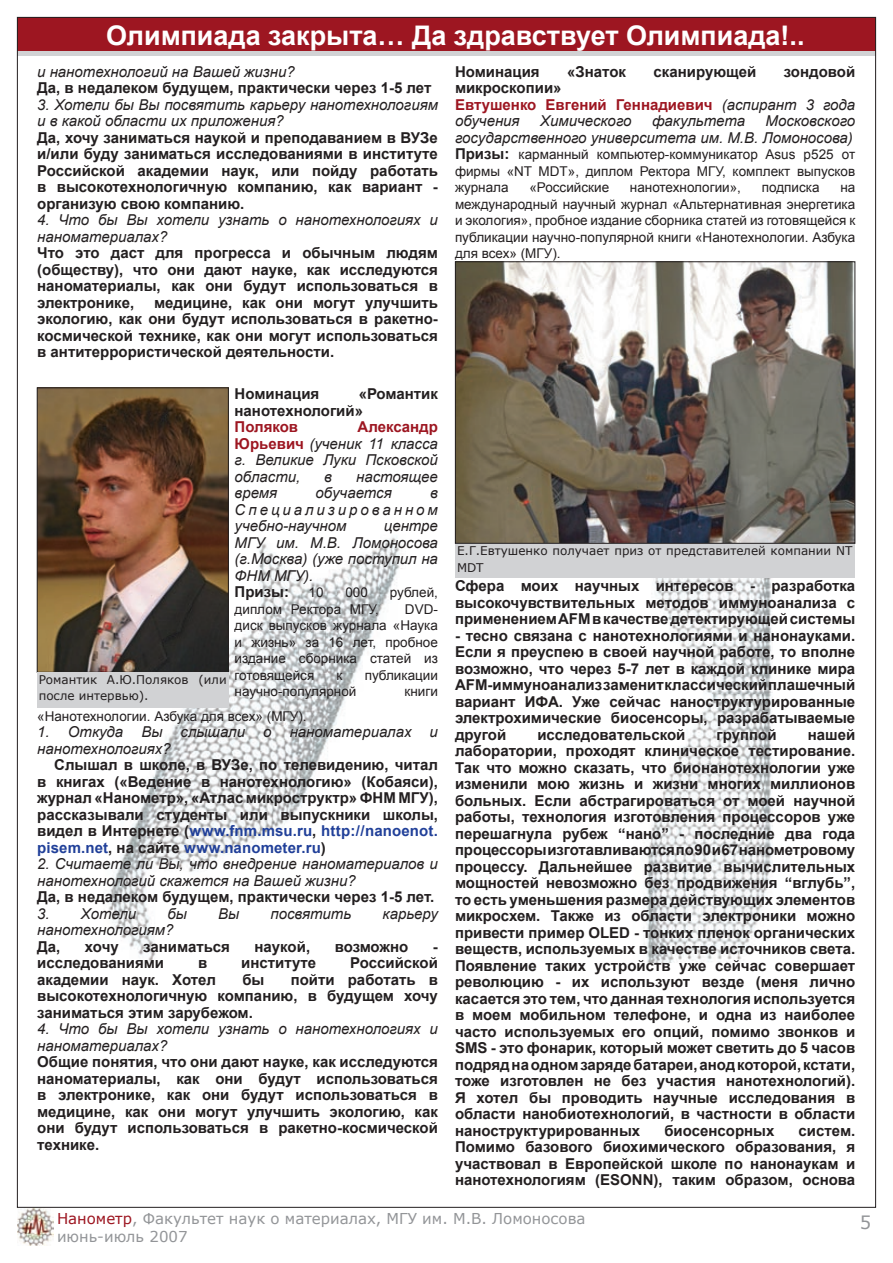
<style>
.page{position:relative;width:893px;height:1263px;background:#fff}
.page>*{position:absolute;margin:0;border:0;box-sizing:border-box;transform-origin:0 0}
.t1{font:700 27px "Arial";color:#fff}
.t2{font:18px "Verdana";color:#939598}
.t3{font:700 15px/16.5px "Arial";color:#231f20;text-align:justify}
.t4{font:italic 15px/16.5px "Arial";color:#231f20}
.t5{font:700 15px/16.5px "Arial";color:#9d1621}
.t6{font:15px/18px "Verdana";color:#939598}
.t7{font:13.5px/16.5px "Arial";color:#231f20;text-align:justify}
.t8{font:12px/16.5px "Verdana";color:#231f20}
.s1{font-weight:700;font-style:normal;color:#9d1621}
.s2{color:#214099}
.s3{color:#231f20}
.s4{font-weight:400;font-style:italic;color:#231f20}
.s5{font-weight:700;font-size:15px}
.s6{color:#9d1621}
</style>
<div class="page">
<img style="left:644px;top:578px;width:129px;height:384px">
<img style="left:108px;top:536px;width:294px;height:426px">
<img style="left:39px;top:389px;width:188px;height:282px">
<div style="left:37px;top:387px;width:192px;height:286px;border:1px solid #231f20"></div>
<div style="left:37px;top:672px;width:192px;height:36px;background:#d1d2d4"></div>
<div style="left:456px;top:544px;width:399px;height:34px;background:#d1d2d4"></div>
<img style="left:457px;top:263px;width:396px;height:279px">
<div style="left:455px;top:261px;width:400px;height:283px;border:1px solid #231f20"></div>
<img style="left:17px;top:1208px;width:37px;height:37px">
<div style="left:17px;top:17px;width:859px;height:34px;background:#9d1621"></div>
<hr style="left:17px;top:51px;width:859px;height:4px;background:#d1d2d4">
<h1 class="t1" style="left:106px;top:17px;width:700px">Олимпиада закрыта… Да здравствует Олимпиада!..</h1>
<p class="t4" style="left:37px;top:63px;width:259px">и нанотехнологий на Вашей жизни?</p>
<p class="t3" style="left:37px;top:80px;width:396px">Да, в недалеком будущем, практически через 1-5 лет</p>
<p class="t4" style="left:37px;top:96px;width:402px">3. Хотели бы Вы посвятить карьеру нанотехнологиям и в какой области их приложения?</p>
<p class="t3" style="left:37px;top:130px;width:402px">Да, хочу заниматься наукой и преподаванием в ВУЗе и/или буду заниматься исследованиями в институте Российской академии наук, или пойду работать в высокотехнологичную компанию, как вариант - организую свою компанию.</p>
<p class="t4" style="left:37px;top:212px;width:402px">4. Что бы Вы хотели узнать о нанотехнологиях и наноматериалах?</p>
<p class="t3" style="left:37px;top:245px;width:402px">Что это даст для прогресса и обычным людям (обществу), что они дают науке, как исследуются наноматериалы, как они будут использоваться в электронике,</p>
<p class="t3" style="left:37px;top:295px;width:402px;text-indent:117px">медицине, как они могут улучшить экологию, как они будут использоваться в ракетно&shy;космической технике, как они могут использоваться в антитеррористической деятельности.</p>
<p class="t3" style="left:235px;top:386px;width:205px;text-indent:124px">«Романтик нанотехнологий»</p>
<p class="t5" style="left:235px;top:419px;width:65px">Поляков</p>
<p class="t3" style="left:235px;top:386px;width:86px">Номинация</p>
<p class="t4" style="left:235px;top:419px;width:205px;text-align:justify;text-indent:123px"><span class="s1">Александр Юрьевич</span> (ученик 11 класса г. Великие Луки Псковской области,</p>
<p class="t4" style="left:324px;top:468px;width:9px">в</p>
<p class="t4" style="left:356px;top:468px;width:83px">настоящее</p>
<p class="t4" style="left:235px;top:485px;width:44px">время</p>
<p class="t4" style="left:316px;top:485px;width:78px">обучается</p>
<p class="t4" style="left:235px;top:485px;width:205px;text-align:justify;text-indent:196px">в Специализированном учебно-научном</p>
<p class="t4" style="left:235px;top:518px;width:205px;text-align:justify;text-indent:149px">центре МГУ им. М.В. Ломоносова (г.Москва) (уже поступил на ФНМ МГУ).</p>
<p class="t3" style="left:235px;top:584px;width:56px">Призы:</p>
<p class="t7" style="left:308px;top:584px;width:17px">10</p>
<p class="t7" style="left:345px;top:584px;width:24px">000</p>
<p class="t7" style="left:390px;top:584px;width:50px">рублей,</p>
<p class="t7" style="left:235px;top:601px;width:146px">диплом Ректора МГУ,</p>
<p class="t7" style="left:235px;top:601px;width:205px;text-indent:170px">DVD&shy;диск выпусков журнала «Наука и жизнь» за 16 лет, пробное издание сборника статей из готовящейся</p>
<p class="t7" style="left:337px;top:667px;width:7px">к</p>
<p class="t7" style="left:365px;top:667px;width:75px">публикации</p>
<p class="t7" style="left:235px;top:683px;width:123px">научно-популярной</p>
<p class="t7" style="left:405px;top:683px;width:35px">книги</p>
<p class="t7" style="left:37px;top:708px;width:271px">«Нанотехнологии. Азбука для всех» (МГУ).</p>
<p class="t4" style="left:37px;top:724px;width:402px">1. Откуда Вы слышали о наноматериалах и нанотехнологиях?</p>
<p class="t3" style="left:37px;top:757px;width:402px;text-indent:17px">Слышал в школе, в ВУЗе, по телевидению, читал в книгах («Ведение в нанотехнологию» (Кобаяси), журнал «Нанометр», «Атлас микроструктр» ФНМ МГУ), рассказывали студенты или выпускники школы, видел в Интернете (<span class="s2">www.fnm.msu.ru</span>, <span class="s2">http://nanoenot. pisem.net</span>, на сайте <span class="s2">www.nanometer.ru</span>)</p>
<p class="t4" style="left:37px;top:856px;width:402px">2. Считаете ли Вы, что внедрение наноматериалов и нанотехнологий скажется на Вашей жизни?</p>
<p class="t3" style="left:37px;top:889px;width:398px">Да, в недалеком будущем, практически через 1-5 лет.</p>
<p class="t4" style="left:37px;top:905px;width:100px">3. Хотели</p>
<p class="t4" style="left:167px;top:905px;width:21px">бы</p>
<p class="t4" style="left:218px;top:905px;width:23px">Вы</p>
<p class="t4" style="left:270px;top:905px;width:82px">посвятить</p>
<p class="t4" style="left:383px;top:905px;width:57px">карьеру</p>
<p class="t4" style="left:37px;top:922px;width:138px">нанотехнологиям?</p>
<p class="t3" style="left:37px;top:939px;width:25px">Да,</p>
<p class="t3" style="left:85px;top:939px;width:35px">хочу</p>
<p class="t3" style="left:143px;top:939px;width:88px">заниматься</p>
<p class="t3" style="left:255px;top:939px;width:57px">наукой,</p>
<p class="t3" style="left:335px;top:939px;width:75px">возможно</p>
<p class="t3" style="left:433px;top:939px;width:6px">-</p>
<p class="t3" style="left:37px;top:955px;width:128px">исследованиями</p>
<p class="t3" style="left:198px;top:955px;width:11px">в</p>
<p class="t3" style="left:241px;top:955px;width:77px">институте</p>
<p class="t3" style="left:350px;top:955px;width:89px">Российской</p>
<p class="t3" style="left:37px;top:972px;width:180px">академии наук. Хотел</p>
<p class="t3" style="left:242px;top:972px;width:24px">бы</p>
<p class="t8" style="left:39px;top:671px;width:189px">Романтик А.Ю.Поляков (или после интервью).</p>
<p class="t3" style="left:37px;top:972px;width:402px;text-indent:253px">пойти работать в высокотехнологичную компанию, в будущем хочу заниматься этим зарубежом.</p>
<p class="t4" style="left:37px;top:1021px;width:402px">4. Что бы Вы хотели узнать о нанотехнологиях и наноматериалах?</p>
<p class="t3" style="left:37px;top:1054px;width:402px">Общие понятия, что они дают науке, как исследуются наноматериалы, как они будут использоваться в электронике, как они будут использоваться в медицине, как они могут улучшить экологию, как они будут использоваться в ракетно-космической технике.</p>
<p class="t3" style="left:455px;top:64px;width:86px">Номинация</p>
<p class="t3" style="left:567px;top:64px;width:60px">«Знаток</p>
<p class="t3" style="left:654px;top:64px;width:104px">сканирующей</p>
<p class="t3" style="left:784px;top:64px;width:73px">зондовой</p>
<p class="t5" style="left:455px;top:80px;width:402px"><span class="s3">микроскопии»<br></span>Евтушенко Евгений Геннадиевич <span class="s4">(аспирант 3 года обучения</span></p>
<p class="t4" style="left:455px;top:113px;width:402px;text-align:right">Московского<br>государственного университета им. М.В. Ломоносова)</p>
<p class="t7" style="left:455px;top:146px;width:402px"><span class="s5">Призы:</span> карманный компьютер-коммуникатор Asus p525 от фирмы «NT MDT», диплом Ректора МГУ, комплект выпусков журнала</p>
<p class="t4" style="left:540px;top:113px;width:93px">Химического</p>
<p class="t4" style="left:652px;top:113px;width:94px">факультета</p>
<p class="t7" style="left:529px;top:179px;width:81px">«Российские</p>
<p class="t7" style="left:630px;top:179px;width:113px">нанотехнологии»,</p>
<p class="t7" style="left:762px;top:179px;width:59px">подписка</p>
<p class="t7" style="left:455px;top:179px;width:402px;text-indent:385px">на международный научный журнал «Альтернативная энергетика и экология», пробное издание сборника статей из готовящейся к публикации научно-популярной книги «Нанотехнологии. Азбука для всех» (МГУ).</p>
<p class="t8" style="left:457px;top:542px;width:397px">Е.Г.Евтушенко получает приз от представителей компании NT<br>MDT</p>
<p class="t3" style="left:455px;top:578px;width:402px">Сфера моих научных интересов - разработка высокочувствительных методов иммуноанализа с применением AFM в качестве детектирующей системы</p>
<p class="t3" style="left:455px;top:628px;width:402px">- тесно связана с нанотехнологиями и нанонауками.<br>Если я преуспею в своей научной работе, то вполне возможно, что через 5-7 лет в каждой клинике мира AFM-иммуноанализ заменит классический плашечный вариант ИФА. Уже сейчас наноструктурированные электрохимические биосенсоры, разрабатываемые другой</p>
<p class="t3" style="left:455px;top:727px;width:402px;text-indent:353px">нашей лаборатории, проходят клиническое тестирование.<br>Так что можно сказать, что бионанотехнологии уже изменили мою жизнь и жизни многих миллионов больных. Если абстрагироваться от моей научной работы, технология изготовления процессоров уже перешагнула рубеж “нано” - последние два года процессоры изготавливаются по 90 и 67 нанометровому процессу. Дальнейшее развитие вычислительных мощностей невозможно без продвижения “вглубь”, то есть уменьшения размера действующих элементов микросхем. Также из области электроники можно привести пример OLED - тонких пленок органических веществ, используемых в качестве источников света.<br>Появление таких устройств уже сейчас совершает революцию - их используют везде (меня лично касается это тем, что данная технология используется в моем мобильном телефоне, и одна из наиболее часто используемых его опций, помимо звонков и SMS - это фонарик, который может светить до 5 часов подряд на одном заряде батареи, анод которой, кстати, тоже изготовлен не без участия нанотехнологий).<br>Я хотел бы проводить научные исследования в области нанобиотехнологий, в частности в области наноструктурированных</p>
<p class="t3" style="left:537px;top:727px;width:150px">исследовательской</p>
<p class="t3" style="left:717px;top:727px;width:62px">группой</p>
<p class="t3" style="left:664px;top:1123px;width:112px">биосенсорных</p>
<p class="t3" style="left:455px;top:1123px;width:402px;text-indent:344px">систем.<br>Помимо базового биохимического образования, я участвовал в Европейской школе по нанонаукам и нанотехнологиям (ESONN), таким образом, основа</p>
<p class="t6" style="left:57px;top:1209px;width:530px"><span class="s6">Нанометр</span>, Факультет наук о материалах, МГУ им. М.В. Ломоносова июнь-июль 2007</p>
<p class="t2" style="left:860px;top:1211px;width:13px">5</p>
</div>
